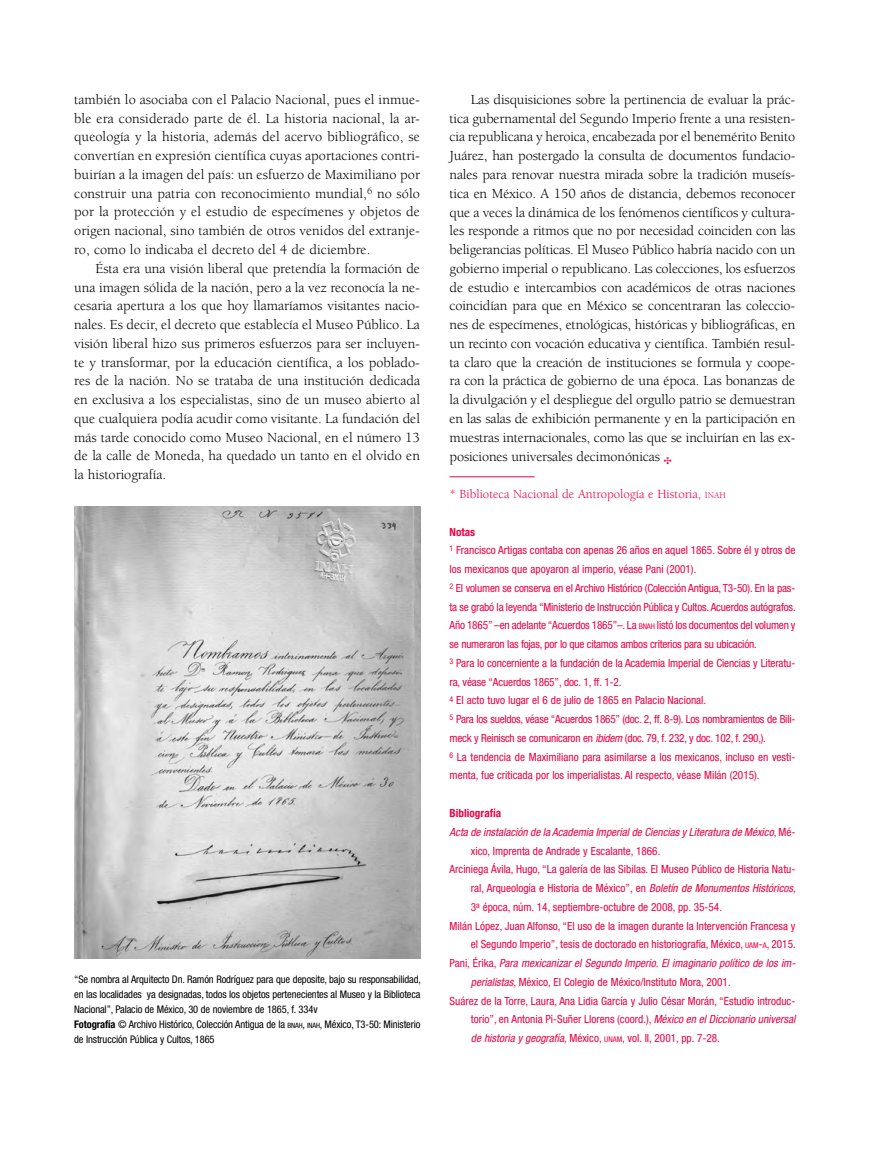
<style>
.page{position:relative;width:881px;height:1149px;background:#fff}
.page>*{position:absolute;margin:0;border:0;box-sizing:border-box;transform-origin:0 0}
.t1{font:14.25px/18.8px "Berkeley";letter-spacing:-.005em;color:#000;text-align:justify}
.t2{font:12.75px "Berkeley";color:#ec0044}
.t3{font:condensed 11.25px/18.8px "Helvetica Neue";color:#ec0044}
.t4{font:italic condensed 11.25px "Helvetica Neue";color:#ec0044}
.t5{font:700 condensed 11.25px "Helvetica Neue";color:#ec0044}
.t6{font:condensed 10.5px/15px "Helvetica Neue";letter-spacing:-.01em;color:#000}
.s1{font-weight:700}
.s2{font-size:7.35px}
.s3{font-style:inherit}
.s4{color:#ec0044}
.s5{font-size:8.85px}
.s6{font-size:7.8px}
.s7{font-style:italic}
.s8{font-style:normal}
</style>
<div class="page">
<hr style="left:449px;top:476px;width:85px;height:1px;background:#ec0044">
<img style="left:75px;top:506px;width:345px;height:452px">
<p class="t1" style="left:74px;top:90px;width:347px">también lo asociaba con el Palacio Nacional, pues el inmue&shy;ble era considerado parte de él. La historia nacional, la ar&shy;queología y la historia, además del acervo bibliográfico, se convertían en expresión científica cuyas aportaciones contri&shy;buirían a la imagen del país: un esfuerzo de Maximiliano por construir una patria con reconocimiento mundial,<sup>6</sup> no sólo por la protección y el estudio de especímenes y objetos de origen nacional, sino también de otros venidos del extranje&shy;ro, como lo indicaba el decreto del 4 de diciembre.</p>
<p class="t1" style="left:74px;top:259px;width:347px;text-indent:21px">Ésta era una visión liberal que pretendía la formación de una imagen sólida de la nación, pero a la vez reconocía la ne&shy;cesaria apertura a los que hoy llamaríamos visitantes nacio&shy;nales. Es decir, el decreto que establecía el Museo Público. La visión liberal hizo sus primeros esfuerzos para ser incluyen&shy;te y transformar, por la educación científica, a los poblado&shy;res de la nación. No se trataba de una institución dedicada en exclusiva a los especialistas, sino de un museo abierto al que cualquiera podía acudir como visitante. La fundación del más tarde conocido como Museo Nacional, en el número 13 de la calle de Moneda, ha quedado un tanto en el olvido en la historiografía.</p>
<p class="t6" style="left:74px;top:971px;width:348px">“Se nombra al Arquitecto Dn. Ramón Rodríguez para que deposite, bajo su responsabilidad, en las localidades ya designadas, todos los objetos pertenecientes al Museo y la Biblioteca Nacional”, Palacio de México, 30 de noviembre de 1865, f. 334v<br><span class="s1">Fotografía</span> © Archivo Histórico, Colección Antigua de la <span class="s2">BNAH</span>, <span class="s2">INAH</span><span class="s3">,</span> México, T3-50: Ministerio de Instrucción Pública y Cultos, 1865</p>
<p class="t1" style="left:449px;top:90px;width:347px;text-indent:21px">Las disquisiciones sobre la pertinencia de evaluar la prác&shy;tica gubernamental del Segundo Imperio frente a una resisten&shy;cia republicana y heroica, encabezada por el benemérito Benito Juárez, han postergado la consulta de documentos fundacio&shy;nales para renovar nuestra mirada sobre la tradición museís&shy;tica en México. A 150 años de distancia, debemos reconocer que a veces la dinámica de los fenómenos científicos y cultura&shy;les responde a ritmos que no por necesidad coinciden con las beligerancias políticas. El Museo Público habría nacido con un gobierno imperial o republicano. Las colecciones, los esfuerzos de estudio e intercambios con académicos de otras naciones coincidían para que en México se concentraran las coleccio&shy;nes de especímenes, etnológicas, históricas y bibliográficas, en un recinto con vocación educativa y científica. También resul&shy;ta claro que la creación de instituciones se formula y coope&shy;ra con la práctica de gobierno de una época. Las bonanzas de la divulgación y el despliegue del orgullo patrio se demuestran en las salas de exhibición permanente y en la participación en muestras internacionales, como las que se incluirían en las ex&shy;posiciones universales decimonónicas <span class="s4">✣</span></p>
<p class="t2" style="left:449px;top:487px;width:278px">* Biblioteca Nacional de Antropología e Historia, <span class="s5">inah</span></p>
<p class="t3" style="left:449px;top:522px;width:347px"><span class="s1">Notas<br></span><sup>1</sup> Francisco Artigas contaba con apenas 26 años en aquel 1865. Sobre él y otros de los mexicanos que apoyaron al imperio, véase Pani (2001).<br><sup>2</sup> El volumen se conserva en el Archivo Histórico (Colección Antigua, T3-50). En la pas&shy;ta se grabó la leyenda “Ministerio de Instrucción Pública y Cultos. Acuerdos autógrafos.<br>Año 1865” –en adelante “Acuerdos 1865”–. La <span class="s6">BNAH</span> listó los documentos del volumen y se numeraron las fojas, por lo que citamos ambos criterios para su ubicación.<br><sup>3</sup> Para lo concerniente a la fundación de la Academia Imperial de Ciencias y Literatu&shy;ra, véase “Acuerdos 1865”, doc. 1, ff. 1-2.<br><sup>4</sup> El acto tuvo lugar el 6 de julio de 1865 en Palacio Nacional.<br><sup>5</sup> Para los sueldos, véase “Acuerdos 1865” (doc. 2, ff. 8-9). Los nombramientos de Bili&shy;meck y Reinisch se comunicaron en <span class="s7">ibidem</span> (doc. 79, f. 232, y doc. 102, f. 290,).<br><sup>6</sup> La tendencia de Maximiliano para asimilarse a los mexicanos, incluso en vesti&shy;menta, fue criticada por los imperialistas. Al respecto, véase Milán (2015).</p>
<p class="t5" style="left:449px;top:806px;width:53px">Bibliografía</p>
<p class="t4" style="left:449px;top:825px;width:347px">Acta de instalación de la Academia Imperial de Ciencias y Literatura de México<span class="s8">, Mé-</span></p>
<p class="t3" style="left:470px;top:840px;width:191px">xico, Imprenta de Andrade y Escalante, 1866.</p>
<p class="t3" style="left:449px;top:859px;width:347px">Arciniega Ávila, Hugo, “La galería de las Sibilas. El Museo Público de Historia Natu-</p>
<p class="t3" style="left:470px;top:878px;width:326px">ral, Arqueología e Historia de México”, en <span class="s7">Boletín de Monumentos Históricos</span>,</p>
<p class="t3" style="left:470px;top:897px;width:252px">3<sup>a</sup> época, núm. 14, septiembre-octubre de 2008, pp. 35-54.</p>
<p class="t3" style="left:449px;top:915px;width:347px">Milán López, Juan Alfonso, “El uso de la imagen durante la Intervención Francesa y</p>
<p class="t3" style="left:470px;top:934px;width:326px">el Segundo Imperio”, tesis de doctorado en historiografía, México, <span class="s6">UAM</span><span class="s3">-</span><span class="s6">A</span>, 2015.</p>
<p class="t4" style="left:449px;top:956px;width:347px"><span class="s8">Pani, Érika,</span> Para mexicanizar el Segundo Imperio. El imaginario político de los im-</p>
<p class="t3" style="left:470px;top:972px;width:261px"><span class="s7">perialistas</span>, México, El Colegio de México/Instituto Mora, 2001.</p>
<p class="t3" style="left:449px;top:990px;width:347px">Suárez de la Torre, Laura, Ana Lidia García y Julio César Morán, “Estudio introduc-</p>
<p class="t3" style="left:470px;top:1009px;width:326px">torio”, en Antonia Pi-Suñer Llorens (coord.), <span class="s7">México en el Diccionario universal</span></p>
<p class="t3" style="left:470px;top:1028px;width:250px"><span class="s7">de historia y geografía</span>, México, <span class="s6">UNAM</span>, vol. II, 2001, pp. 7-28.</p>
</div>
